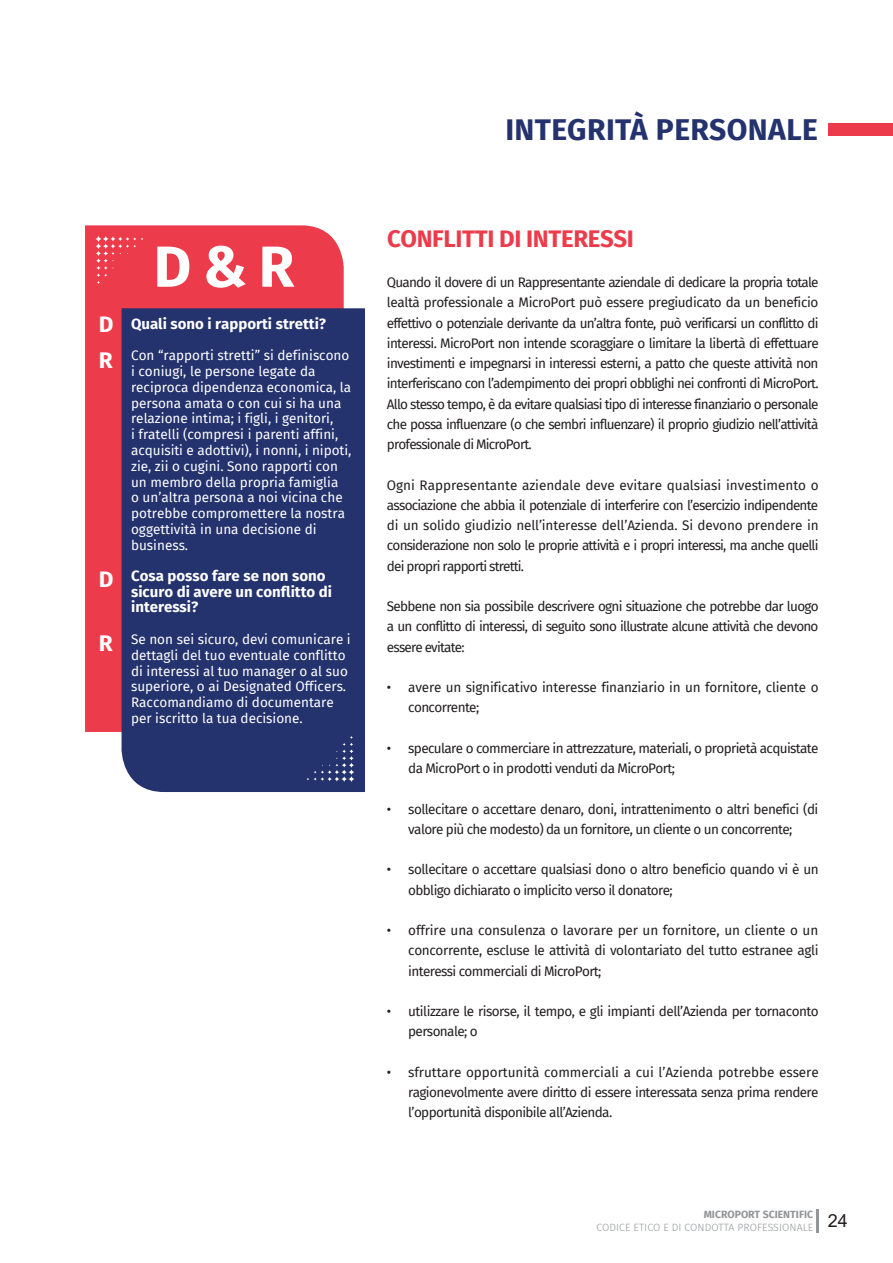
<style>
.page{position:relative;width:893px;height:1263px;background:#fff}
.page>*{position:absolute;margin:0;border:0;box-sizing:border-box;transform-origin:0 0}
.t1{font:700 57.9px "Fira Sans";color:#fff}
.t2{font:700 30px "Fira Sans";letter-spacing:.015em;color:#24326d}
.t3{font:700 24px "Fira Sans";letter-spacing:-.015em;color:#ec3c4b}
.t4{font:700 22.5px "Fira Sans";color:#fff}
.t5{font:700 15px/15.8px "Fira Sans";color:#fff}
.t6{font:13.5px/20.2px "Fira Sans";letter-spacing:-.045em;color:#231f20;text-align:justify}
.t7{font:13.5px/15.8px "Fira Sans";color:#fff}
.t8{font:13.5px/20.2px "Fira Sans";letter-spacing:-.015em;color:#231f20}
.t9{font:300 10.5px/12.8px "Fira Sans";letter-spacing:.01em;color:#939598}
.s1{font-weight:700}
</style>
<div class="page">
<hr style="left:816px;top:1209px;width:3px;height:23px;background:#939598">
<div style="left:828px;top:124px;width:65px;height:12px;background:#ec3c4b"></div>
<div style="left:85px;top:225px;width:259px;height:507px;background:#ec3c4b"></div>
<div style="left:122px;top:308px;width:243px;height:484px;background:#24326d"></div>
<svg style="left:96px;top:236px;width:47px;height:48px;background:#ed4856"></svg>
<svg style="left:307px;top:736px;width:47px;height:46px;background:#323f76"></svg>
<h3 class="t4" style="left:99px;top:306px;width:16px">D</h3>
<h3 class="t4" style="left:99px;top:341px;width:15px">R</h3>
<h3 class="t4" style="left:99px;top:560px;width:16px">D</h3>
<h3 class="t4" style="left:99px;top:624px;width:15px">R</h3>
<h1 class="t1" style="left:154px;top:218px;width:142px">D &amp; R</h1>
<p class="t5" style="left:131px;top:315px;width:196px">Quali sono i rapporti stretti?</p>
<p class="t7" style="left:131px;top:347px;width:222px">Con “rapporti stretti” si definiscono i coniugi, le persone legate da reciproca dipendenza economica, la persona amata o con cui si ha una relazione intima; i figli, i genitori,<br>i fratelli (compresi i parenti affini, acquisiti e adottivi), i nonni, i nipoti, zie, zii o cugini. Sono rapporti con un membro della propria famiglia<br>o un’altra persona a noi vicina che potrebbe compromettere la nostra oggettività in una decisione di business.</p>
<p class="t5" style="left:131px;top:567px;width:202px">Cosa posso fare se non sono sicuro di avere un conflitto di interessi?</p>
<p class="t7" style="left:131px;top:631px;width:221px">Se non sei sicuro, devi comunicare i dettagli del tuo eventuale conflitto di interessi al tuo manager o al suo superiore, o ai Designated Officers.<br>Raccomandiamo di documentare per iscritto la tua decisione.</p>
<h2 class="t2" style="left:505px;top:104px;width:314px">INTEGRITÀ PERSONALE</h2>
<h3 class="t3" style="left:387px;top:218px;width:248px">CONFLITTI DI INTERESSI</h3>
<p class="t6" style="left:387px;top:272px;width:433px">Quando il dovere di un Rappresentante aziendale di dedicare la propria totale lealtà professionale a MicroPort può essere pregiudicato da un beneficio effettivo o potenziale derivante da un’altra fonte, può verificarsi un conflitto di interessi. MicroPort non intende scoraggiare o limitare la libertà di effettuare investimenti e impegnarsi in interessi esterni, a patto che queste attività non interferiscano con l’adempimento dei propri obblighi nei confronti di MicroPort.<br>Allo stesso tempo, è da evitare qualsiasi tipo di interesse finanziario o personale che possa influenzare (o che sembri influenzare) il proprio giudizio nell’attività professionale di MicroPort.</p>
<p class="t6" style="left:387px;top:474px;width:433px">Ogni Rappresentante aziendale deve evitare qualsiasi investimento o associazione che abbia il potenziale di interferire con l’esercizio indipendente di un solido giudizio nell’interesse dell’Azienda. Si devono prendere in considerazione non solo le proprie attività e i propri interessi, ma anche quelli dei propri rapporti stretti.</p>
<p class="t6" style="left:387px;top:596px;width:433px">Sebbene non sia possibile descrivere ogni situazione che potrebbe dar luogo a un conflitto di interessi, di seguito sono illustrate alcune attività che devono essere evitate:</p>
<p class="t8" style="left:408px;top:677px;width:412px;text-indent:-21px">• avere un significativo interesse finanziario in un fornitore, cliente o concorrente;</p>
<p class="t6" style="left:408px;top:738px;width:412px;text-indent:-21px">• speculare o commerciare in attrezzature, materiali, o proprietà acquistate da MicroPort o in prodotti venduti da MicroPort;</p>
<p class="t6" style="left:387px;top:798px;width:433px;text-align:center">• sollecitare o accettare denaro, doni, intrattenimento o altri benefici (di valore più che modesto) da un fornitore, un cliente o un concorrente;</p>
<p class="t6" style="left:408px;top:859px;width:412px;text-indent:-21px">• sollecitare o accettare qualsiasi dono o altro beneficio quando vi è un obbligo dichiarato o implicito verso il donatore;</p>
<p class="t6" style="left:408px;top:920px;width:412px;text-indent:-21px">• offrire una consulenza o lavorare per un fornitore, un cliente o un concorrente, escluse le attività di volontariato del tutto estranee agli interessi commerciali di MicroPort;</p>
<p class="t6" style="left:408px;top:1001px;width:412px;text-indent:-21px">• utilizzare le risorse, il tempo, e gli impianti dell’Azienda per tornaconto personale; o</p>
<p class="t6" style="left:408px;top:1062px;width:412px;text-indent:-21px">• sfruttare opportunità commerciali a cui l’Azienda potrebbe essere ragionevolmente avere diritto di essere interessata senza prima rendere l’opportunità disponibile all’Azienda.</p>
<p class="t9" style="left:596px;top:1208px;width:253px;text-indent:107px"><span class="s1">MICROPORT SCIENTIFIC<br></span>CODICE ETICO E DI CONDOTTA PROFESSIONALE <sup>24</sup></p>
</div>
